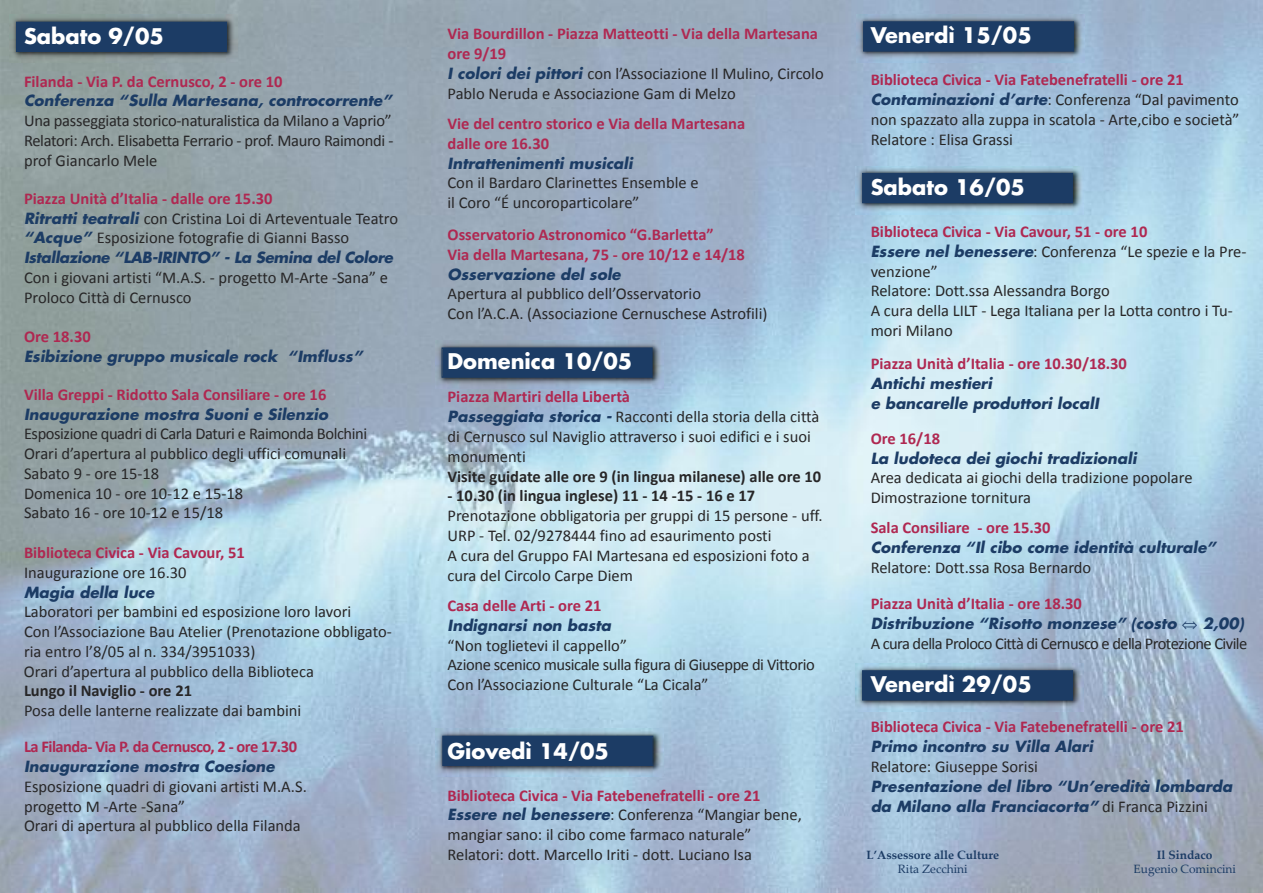
<style>
.page{position:relative;width:1263px;height:893px;background:#fff}
.page>*{position:absolute;margin:0;border:0;box-sizing:border-box;transform-origin:0 0}
.t1{font:700 21px "Futura";color:#fff}
.t2{font:16.5px/19.8px "Calibri";color:#272627}
.t3{font:700 16.5px/19.8px "Calibri";color:#af2851}
.t4{font:700 16.5px "Calibri";color:#272627}
.t5{font:16.5px "Calibri";letter-spacing:-.035em;color:#272627}
.t6{font:700 16.5px "Calibri";letter-spacing:-.03em;color:#af2851}
.t7{font:italic 700 15px/19.5px "Futura";letter-spacing:.005em;color:#1c3c65}
.t8{font:italic 700 15px "Futura";letter-spacing:-.02em;color:#1c3c65}
.t9{font:700 12px "Palatino Linotype";color:#1c3c65}
.t10{font:12px "Palatino Linotype";color:#1c3c65}
.s1{font-weight:700;color:#af2851}
.s2{font-family:"Futura";font-weight:700;font-style:italic;font-size:15px;color:#1c3c65}
.s3{font-family:"Calibri";font-weight:400;font-style:normal;font-size:16.5px;color:#272627}
</style>
<div class="page">
<img style="left:0;top:0;width:1263px;height:893px">
<img style="left:435px;top:341px;width:228px;height:48px">
<div style="left:443px;top:349px;width:208px;height:28px;background:#1c3c65"></div>
<div style="left:441px;top:347px;width:212px;height:31px;border:1px solid #1c3c65"></div>
<img style="left:10px;top:15px;width:228px;height:48px">
<div style="left:17px;top:23px;width:209px;height:28px;background:#1c3c65"></div>
<div style="left:16px;top:22px;width:211px;height:30px;border:1px solid #1c3c65"></div>
<img style="left:856px;top:166px;width:228px;height:48px">
<div style="left:863px;top:174px;width:209px;height:28px;background:#1c3c65"></div>
<div style="left:862px;top:173px;width:211px;height:30px;border:1px solid #1c3c65"></div>
<img style="left:436px;top:729px;width:228px;height:48px">
<div style="left:443px;top:737px;width:209px;height:28px;background:#1c3c65"></div>
<div style="left:442px;top:736px;width:211px;height:30px;border:1px solid #1c3c65"></div>
<img style="left:857px;top:15px;width:228px;height:48px">
<div style="left:864px;top:22px;width:209px;height:28px;background:#1c3c65"></div>
<div style="left:863px;top:21px;width:211px;height:31px;border:1px solid #1c3c65"></div>
<img style="left:856px;top:663px;width:228px;height:48px">
<div style="left:863px;top:671px;width:209px;height:28px;background:#1c3c65"></div>
<div style="left:862px;top:670px;width:211px;height:31px;border:1px solid #1c3c65"></div>
<p class="t1" style="left:24px;top:27px;width:141px">Sabato 9/05</p>
<p class="t3" style="left:24px;top:71px;width:260px">Filanda - Via P. da Cernusco, 2 - ore 10</p>
<p class="t7" style="left:24px;top:92px;width:369px">Conferenza “Sulla Martesana, controcorrente”</p>
<p class="t2" style="left:24px;top:111px;width:371px;text-align:justify">Una passeggiata storico-naturalistica da Milano a Vaprio” Relatori: Arch. Elisabetta Ferrario - prof. Mauro Raimondi - prof Giancarlo Mele</p>
<p class="t2" style="left:24px;top:188px;width:376px"><span class="s1">Piazza Unità d’Italia - dalle ore 15.30<br></span><span class="s2">Ritratti teatrali</span> con Cristina Loi di Arteventuale Teatro <span class="s2">“Acque”</span> Esposizione fotografie di Gianni Basso</p>
<p class="t8" style="left:24px;top:251px;width:370px">Istallazione “LAB-IRINTO” - La Semina del Colore</p>
<p class="t2" style="left:24px;top:267px;width:365px">Con i giovani artisti “M.A.S. - progetto M-Arte -Sana” e<br>Proloco Città di Cernusco</p>
<p class="t3" style="left:24px;top:327px;width:68px">Ore 18.30</p>
<p class="t7" style="left:24px;top:348px;width:340px">Esibizione gruppo musicale rock “Imfluss”</p>
<p class="t3" style="left:24px;top:384px;width:304px">Villa Greppi - Ridotto Sala Consiliare - ore 16</p>
<p class="t7" style="left:24px;top:406px;width:305px">Inaugurazione mostra Suoni e Silenzio</p>
<p class="t2" style="left:24px;top:424px;width:345px">Esposizione quadri di Carla Daturi e Raimonda Bolchini Orari d’apertura al pubblico degli uffici comunali Sabato 9 - ore 15-18<br>Domenica 10 - ore 10-12 e 15-18<br>Sabato 16 - ore 10-12 e 15/18</p>
<p class="t3" style="left:24px;top:542px;width:222px">Biblioteca Civica - Via Cavour, 51</p>
<p class="t2" style="left:24px;top:562px;width:164px">Inaugurazione ore 16.30</p>
<p class="t7" style="left:24px;top:584px;width:132px">Magia della luce</p>
<p class="t2" style="left:24px;top:602px;width:369px">Laboratori per bambini ed esposizione loro lavori<br>Con l’Associazione Bau Atelier (Prenotazione obbligato&shy;ria entro l’8/05 al n. 334/3951033)<br>Orari d’apertura al pubblico della Biblioteca</p>
<p class="t4" style="left:24px;top:681px;width:170px">Lungo il Naviglio - ore 21</p>
<p class="t2" style="left:24px;top:701px;width:279px">Posa delle lanterne realizzate dai bambini</p>
<p class="t6" style="left:24px;top:737px;width:275px">La Filanda- Via P. da Cernusco, 2 - ore 17.30</p>
<p class="t7" style="left:24px;top:758px;width:252px">Inaugurazione mostra Coesione</p>
<p class="t2" style="left:24px;top:776px;width:284px">Esposizione quadri di giovani artisti M.A.S. progetto M -Arte -Sana”<br>Orari di apertura al pubblico della Filanda</p>
<p class="t2" style="left:447px;top:24px;width:378px"><span class="s1">Via Bourdillon - Piazza Matteotti - Via della Martesana ore 9/19<br></span><span class="s2">I colori dei pittori</span> con l’Associazione Il Mulino, Circolo Pablo Neruda e Associazione Gam di Melzo</p>
<p class="t3" style="left:447px;top:113px;width:299px">Vie del centro storico e Via della Martesana dalle ore 16.30</p>
<p class="t7" style="left:447px;top:154px;width:187px">Intrattenimenti musicali</p>
<p class="t2" style="left:447px;top:173px;width:253px">Con il Bardaro Clarinettes Ensemble e il Coro “É uncoroparticolare”</p>
<p class="t3" style="left:447px;top:224px;width:299px">Osservatorio Astronomico “G.Barletta”<br>Via della Martesana, 75 - ore 10/12 e 14/18</p>
<p class="t7" style="left:447px;top:266px;width:175px">Osservazione del sole</p>
<p class="t2" style="left:447px;top:284px;width:321px">Apertura al pubblico dell’Osservatorio<br>Con l’A.C.A. (Associazione Cernuschese Astrofili)</p>
<p class="t1" style="left:447px;top:351px;width:186px">Domenica 10/05</p>
<p class="t2" style="left:447px;top:387px;width:373px"><span class="s1">Piazza Martiri della Libertà<br></span><span class="s2">Passeggiata storica -</span> Racconti della storia della città di Cernusco sul Naviglio attraverso i suoi edifici e i suoi monumenti</p>
<p class="t4" style="left:447px;top:466px;width:375px">Visite guidate alle ore 9 (in lingua milanese) alle ore 10</p>
<p class="t4" style="left:447px;top:486px;width:309px">- 10.30 (in lingua inglese) 11 - 14 -15 - 16 e 17</p>
<p class="t2" style="left:447px;top:506px;width:377px">Prenotazione obbligatoria per gruppi di 15 persone - uff.<br>URP - Tel. 02/9278444 fino ad esaurimento posti<br>A cura del Gruppo FAI Martesana ed esposizioni foto a cura del Circolo Carpe Diem</p>
<p class="t3" style="left:447px;top:595px;width:156px">Casa delle Arti - ore 21</p>
<p class="t7" style="left:447px;top:617px;width:165px">Indignarsi non basta</p>
<p class="t2" style="left:447px;top:635px;width:369px">“Non toglietevi il cappello”<br>Azione scenico musicale sulla figura di Giuseppe di Vittorio<br>Con l’Associazione Culturale “La Cicala”</p>
<p class="t1" style="left:447px;top:741px;width:163px">Giovedì 14/05</p>
<p class="t2" style="left:447px;top:785px;width:356px"><span class="s1">Biblioteca Civica - Via Fatebenefratelli - ore 21<br></span><span class="s2">Essere nel benessere</span>: Conferenza “Mangiar bene, mangiar sano: il cibo come farmaco naturale” Relatori: dott. Marcello Iriti - dott. Luciano Isa</p>
<p class="t1" style="left:871px;top:26px;width:163px">Venerdì 15/05</p>
<p class="t2" style="left:871px;top:70px;width:370px"><span class="s1">Biblioteca Civica - Via Fatebenefratelli - ore 21<br></span><span class="s2">Contaminazioni d’arte</span>: Conferenza “Dal pavimento non spazzato alla zuppa in scatola - Arte,cibo e società” Relatore : Elisa Grassi</p>
<p class="t1" style="left:871px;top:177px;width:156px">Sabato 16/05</p>
<p class="t2" style="left:871px;top:221px;width:377px"><span class="s1">Biblioteca Civica - Via Cavour, 51 - ore 10<br></span><span class="s2">Essere nel benessere</span>: Conferenza “Le spezie e la Pre&shy;venzione”<br>Relatore: Dott.ssa Alessandra Borgo<br>A cura della LILT - Lega Italiana per la Lotta contro i Tu&shy;mori Milano</p>
<p class="t3" style="left:871px;top:354px;width:258px">Piazza Unità d’Italia - ore 10.30/18.30</p>
<p class="t7" style="left:871px;top:375px;width:230px">Antichi mestieri<br>e bancarelle produttori localI</p>
<p class="t3" style="left:871px;top:428px;width:71px">Ore 16/18</p>
<p class="t7" style="left:871px;top:449px;width:267px">La ludoteca dei giochi tradizionali</p>
<p class="t2" style="left:871px;top:467px;width:323px">Area dedicata ai giochi della tradizione popolare<br>Dimostrazione tornitura</p>
<p class="t3" style="left:871px;top:517px;width:181px">Sala Consiliare - ore 15.30</p>
<p class="t7" style="left:871px;top:539px;width:347px">Conferenza “Il cibo come identità culturale”</p>
<p class="t2" style="left:871px;top:557px;width:222px">Relatore: Dott.ssa Rosa Bernardo</p>
<p class="t3" style="left:871px;top:593px;width:213px">Piazza Unità d’Italia - ore 18.30</p>
<p class="t7" style="left:871px;top:615px;width:375px">Distribuzione “Risotto monzese” (costo ⇔ 2,00)</p>
<p class="t5" style="left:871px;top:633px;width:378px">A cura della Proloco Città di Cernusco e della Protezione Civile</p>
<p class="t1" style="left:871px;top:674px;width:163px">Venerdì 29/05</p>
<p class="t3" style="left:871px;top:717px;width:315px">Biblioteca Civica - Via Fatebenefratelli - ore 21</p>
<p class="t7" style="left:871px;top:738px;width:224px">Primo incontro su Villa Alari</p>
<p class="t2" style="left:871px;top:756px;width:169px">Relatore: Giuseppe Sorisi</p>
<p class="t7" style="left:871px;top:778px;width:363px">Presentazione del libro “Un’eredità lombarda da Milano alla Franciacorta” <span class="s3">di Franca Pizzini</span></p>
<p class="t9" style="left:866px;top:846px;width:134px">L’Assessore alle Culture</p>
<p class="t10" style="left:898px;top:861px;width:71px">Rita Zecchini</p>
<p class="t9" style="left:1157px;top:846px;width:57px">Il Sindaco</p>
<p class="t10" style="left:1133px;top:861px;width:104px">Eugenio Comincini</p>
</div>
